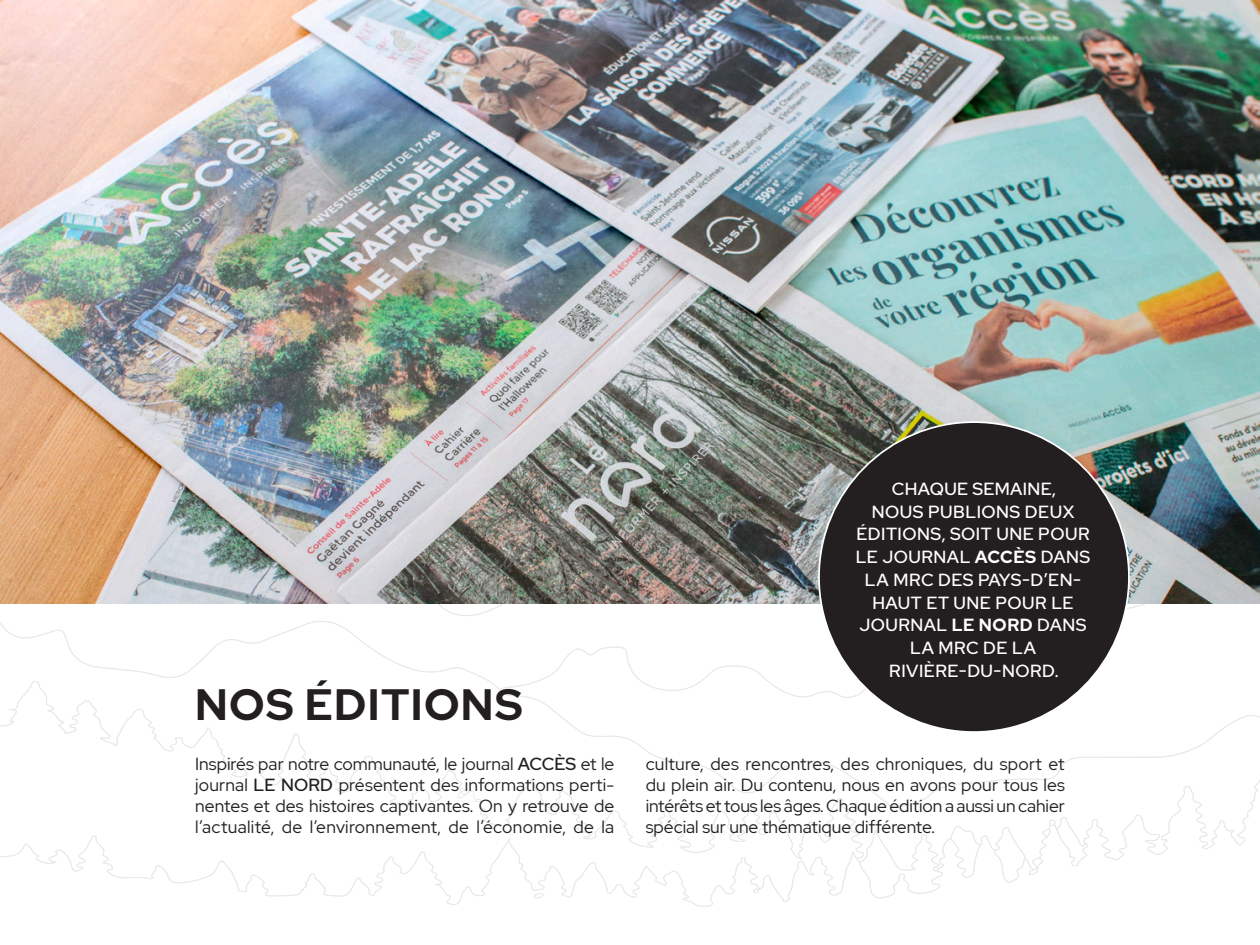
<style>
.page{position:relative;width:1260px;height:945px;background:#fff}
.page>*{position:absolute;margin:0;border:0;box-sizing:border-box;transform-origin:0 0}
.t1{font:700 43.75px "Red Hat Display";letter-spacing:.03em;color:#231f20}
.t2{font:17.5px/21px "Red Hat Display";color:#231f20;text-align:justify}
.t3{font:500 17.5px/22.8px "Red Hat Display";letter-spacing:.03em;color:#fff;text-align:center}
.s1{font-weight:700}
.s2{font-weight:500}
</style>
<div class="page">
<svg style="left:0;top:604px;width:859px;height:303px"></svg>
<svg style="left:498px;top:604px;width:762px;height:204px"></svg>
<svg style="left:859px;top:829px;width:84px;height:70px"></svg>
<svg style="left:949px;top:826px;width:33px;height:52px"></svg>
<svg style="left:534px;top:892px;width:10px;height:7px"></svg>
<svg style="left:753px;top:887px;width:8px;height:6px"></svg>
<svg style="left:993px;top:817px;width:105px;height:66px"></svg>
<svg style="left:9px;top:719px;width:4px;height:4px"></svg>
<svg style="left:310px;top:784px;width:11px;height:8px"></svg>
<svg style="left:544px;top:808px;width:14px;height:9px"></svg>
<div style="left:758px;top:829px;width:9px;height:6px;border:1px solid #989898;border-radius:50%"></div>
<img style="left:0;top:0;width:1260px;height:604px">
<div style="left:819px;top:422px;width:310px;height:310px;background:#231f20;border-radius:50%"></div>
<h1 class="t1" style="left:195px;top:687px;width:329px">NOS ÉDITIONS</h1>
<p class="t3" style="left:856px;top:479px;width:236px">CHAQUE SEMAINE,<br>NOUS PUBLIONS DEUX<br>ÉDITIONS, SOIT UNE POUR<br>LE JOURNAL <span class="s1">ACCÈS</span> DANS<br>LA MRC DES PAYS-D’EN-<br>HAUT ET UNE POUR LE<br>JOURNAL <span class="s1">LE NORD</span> DANS<br>LA MRC DE LA<br>RIVIÈRE-DU-NORD.</p>
<p class="t2" style="left:195px;top:755px;width:421px">Inspirés par notre communauté, le journal <span class="s2">ACCÈS</span> et le journal <span class="s2">LE NORD</span> présentent des informations perti&shy;nentes et des histoires captivantes. On y retrouve de l’actualité, de l’environnement, de l’économie, de la</p>
<p class="t2" style="left:646px;top:755px;width:421px">culture, des rencontres, des chroniques, du sport et du plein air. Du contenu, nous en avons pour tous les intérêts et tous les âges. Chaque édition a aussi un cahier spécial sur une thématique différente.</p>
</div>
